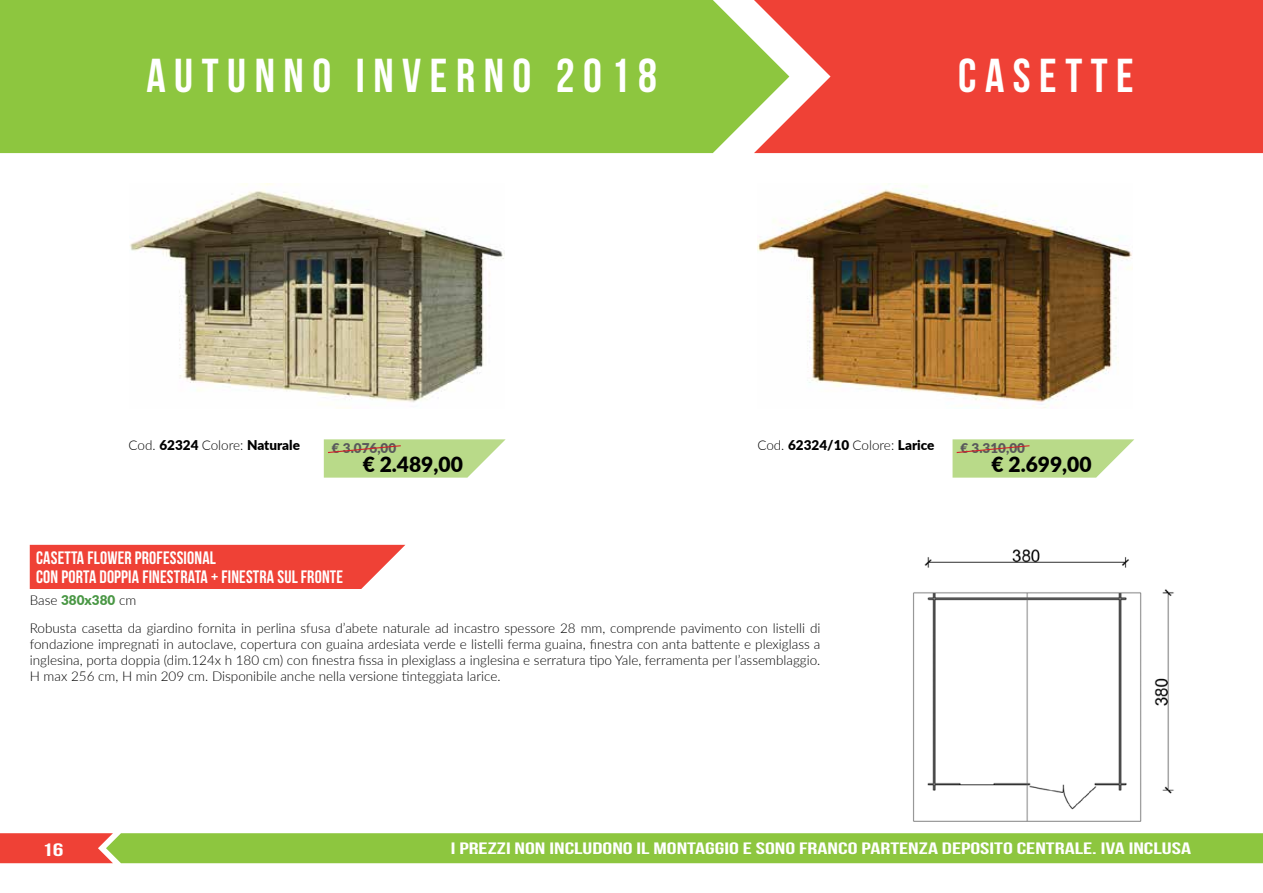
<style>
.page{position:relative;width:1263px;height:893px;background:#fff}
.page>*{position:absolute;margin:0;border:0;box-sizing:border-box;transform-origin:0 0}
.t1{font:47.55px "Bebas Neue";letter-spacing:.18em;color:#fff}
.t2{font:900 21px "Lato";color:#000}
.t3{font:18px/19.5px "Bebas Neue";letter-spacing:.01em;color:#fff}
.t4{font:18px "Bebas Neue";letter-spacing:.01em;color:#fff;scale:1.5 1}
.t5{font:16.5px "Bebas Neue";color:#fff;scale:1.5 1}
.t6{font:300 13.5px/16.2px "Lato";color:#000}
.t7{font:900 13.5px "Lato";color:#000}
.t8{font:900 13.5px "Lato";color:#58595b}
.s1{font-weight:300}
.s2{font-weight:900;color:#499744}
</style>
<div class="page">
<div style="left:0;top:0;width:754px;height:153px;background:#8dc63f"></div>
<svg style="left:754px;top:0;width:509px;height:153px;background:#ee4e42"></svg>
<svg style="left:0;top:833px;width:1263px;height:30px;background:#96bb40"></svg>
<div style="left:30px;top:545px;width:375px;height:44px;background:#ef4136"></div>
<img style="left:130px;top:184px;width:375px;height:218px">
<svg style="left:324px;top:439px;width:182px;height:39px;background:#c1dc96"></svg>
<img style="left:757px;top:185px;width:375px;height:223px">
<svg style="left:952px;top:439px;width:182px;height:39px;background:#c1dc96"></svg>
<img style="left:913px;top:549px;width:261px;height:273px">
<h1 class="t1" style="left:146px;top:49px;width:512px">AUTUNNO INVERNO 2018</h1>
<h1 class="t1" style="left:958px;top:49px;width:177px">CASETTE</h1>
<p class="t7" style="left:129px;top:435px;width:173px"><span class="s1">Cod.</span> 62324 <span class="s1">Colore:</span> Naturale</p>
<p class="t8" style="left:332px;top:438px;width:66px">€ 3.076,00</p>
<h2 class="t2" style="left:363px;top:449px;width:102px">€ 2.489,00</h2>
<p class="t7" style="left:757px;top:435px;width:179px"><span class="s1">Cod.</span> 62324/10 <span class="s1">Colore:</span> Larice</p>
<p class="t8" style="left:961px;top:438px;width:66px">€ 3.310,00</p>
<h2 class="t2" style="left:991px;top:449px;width:102px">€ 2.699,00</h2>
<h3 class="t3" style="left:36px;top:548px;width:308px">CASETTA FLOWER PROFESSIONAL<br>CON PORTA DOPPIA FINESTRATA + FINESTRA SUL FRONTE</h3>
<p class="t6" style="left:30px;top:586px;width:792px;line-height:27.2px">Base <span class="s2">380x380</span> cm<br>Robusta casetta da giardino fornita in perlina sfusa d’abete naturale ad incastro spessore 28 mm, comprende pavimento con listelli di</p>
<p class="t6" style="left:30px;top:635px;width:792px;text-align:justify">fondazione impregnati in autoclave, copertura con guaina ardesiata verde e listelli ferma guaina, finestra con anta battente e plexiglass a inglesina, porta doppia (dim.124x h 180 cm) con finestra fissa in plexiglass a inglesina e serratura tipo Yale, ferramenta per l’assemblaggio.<br>H max 256 cm, H min 209 cm. Disponibile anche nella versione tinteggiata larice.</p>
<h3 class="t4" style="left:42px;top:840px;width:16px">16</h3>
<p class="t5" style="left:451px;top:839px;width:495px">I PREZZI NON INCLUDONO IL MONTAGGIO E SONO FRANCO PARTENZA DEPOSITO CENTRALE. IVA INCLUSA</p>
</div>
